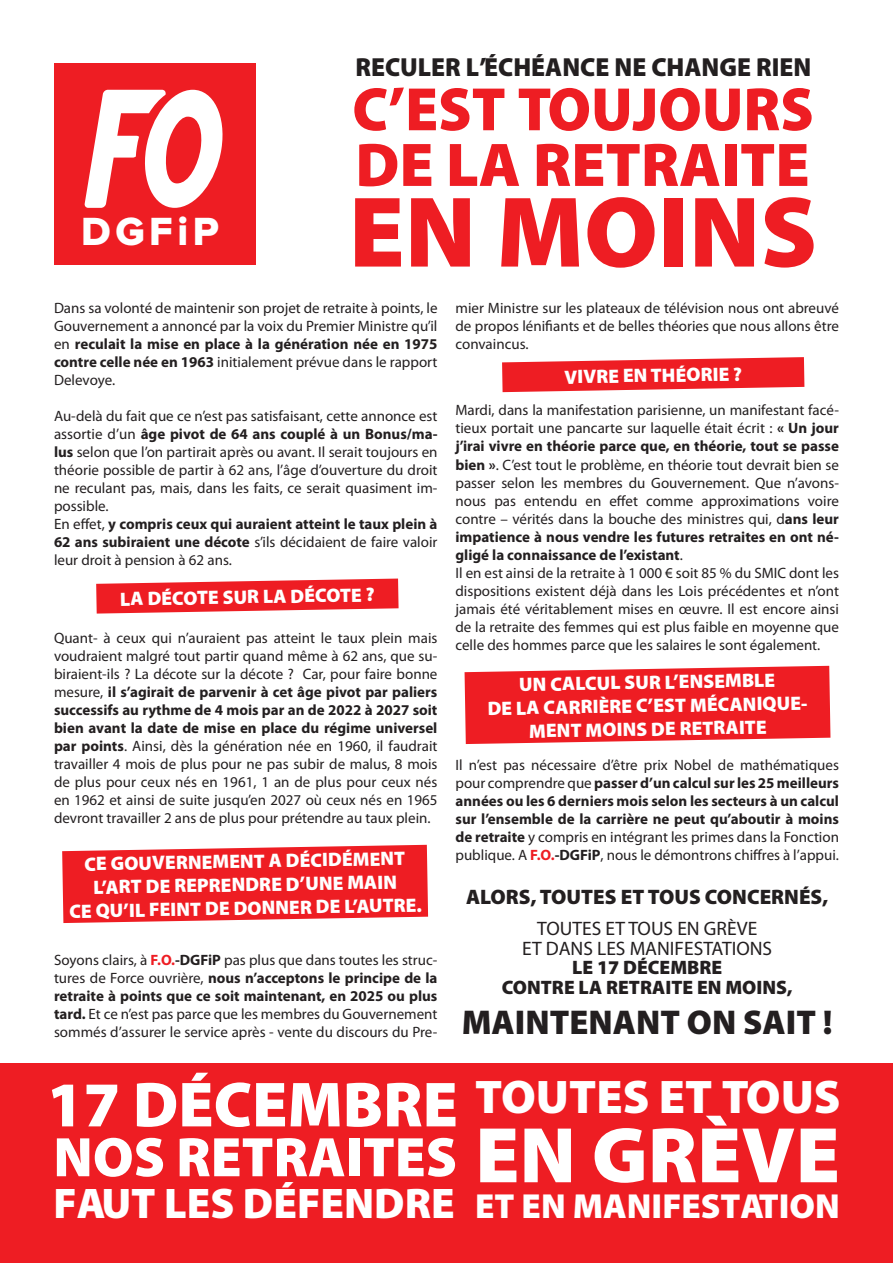
<style>
.page{position:relative;width:893px;height:1263px;background:#fff}
.page>*{position:absolute;margin:0;border:0;box-sizing:border-box;transform-origin:0 0}
.t1{font:900 101.4px "Myriad Pro";color:#ee1d23}
.t2{font:900 79.65px "Myriad Pro";color:#fff}
.t3{font:900 64.2px "Myriad Pro";color:#fff}
.t4{font:900 62.1px "Myriad Pro";color:#ee1d23}
.t5{font:900 61.8px "Myriad Pro";color:#ee1d23}
.t6{font:900 56.25px "Myriad Pro";color:#fff}
.t7{font:900 47.4px "Myriad Pro";color:#fff}
.t8{font:900 43.05px "Myriad Pro";color:#fff}
.t9{font:40.8px "Proxima Nova Extrabld";letter-spacing:.11em;color:#fff}
.t10{font:900 34.95px "Myriad Pro";color:#fff}
.t11{font:900 34.5px "Myriad Pro";color:#231f20}
.t12{font:900 26.25px "Myriad Pro";color:#231f20}
.t13{font:900 21px "Myriad Pro";color:#231f20}
.t14{font:900 19.5px/23.4px "Myriad Pro";color:#fff;text-align:center}
.t15{font:19.5px "Myriad Pro";color:#231f20}
.t16{font:900 19.5px "Myriad Pro";color:#231f20}
.t17{font:15px/18px "Myriad Pro";color:#231f20;text-align:justify}
.t18{font:700 15px/18px "Myriad Pro";color:#231f20;text-align:justify}
.s1{font-weight:700}
.s2{font-weight:400}
.s3{font-weight:700;color:#ee1d23}
</style>
<div class="page">
<div style="left:0;top:1063px;width:893px;height:200px;background:#ee1d23"></div>
<div style="left:54px;top:63px;width:201px;height:201px;background:#ee1d23"></div>
<svg style="left:84px;top:90px;width:139px;height:118px"></svg>
<svg style="left:96px;top:578px;width:303px;height:36px;background:#f04449"></svg>
<svg style="left:62px;top:845px;width:366px;height:78px;background:#ef2f34"></svg>
<svg style="left:502px;top:357px;width:302px;height:35px;background:#f03f44"></svg>
<svg style="left:465px;top:666px;width:365px;height:78px;background:#ef2e34"></svg>
<p class="t9" style="left:81px;top:212px;width:139px">DGFiP</p>
<h3 class="t12" style="left:355px;top:52px;width:457px">RECULER L’ÉCHÉANCE NE CHANGE RIEN</h3>
<h3 class="t5" style="left:352px;top:74px;width:463px">C’EST TOUJOURS</h3>
<h3 class="t4" style="left:355px;top:130px;width:456px">DE LA RETRAITE</h3>
<h1 class="t1" style="left:349px;top:175px;width:470px">EN MOINS</h1>
<p class="t17" style="left:54px;top:299px;width:385px">Dans sa volonté de maintenir son projet de retraite à points, le Gouvernement a annoncé par la voix du Premier Ministre qu’il en <span class="s1">reculait la mise en place à la génération née en 1975 contre celle née en 1963</span> initialement prévue dans le rapport Delevoye.</p>
<p class="t17" style="left:54px;top:407px;width:385px">Au-delà du fait que ce n’est pas satisfaisant, cette annonce est assortie d’un <span class="s1">âge pivot de 64 ans couplé à un Bonus/ma&shy;lus</span> selon que l’on partirait après ou avant. Il serait toujours en théorie possible de partir à 62 ans, l’âge d’ouverture du droit ne reculant pas, mais, dans les faits, ce serait quasiment im&shy;possible.</p>
<p class="t18" style="left:54px;top:515px;width:385px"><span class="s2">En effet,</span> y compris ceux qui auraient atteint le taux plein à 62 ans subiraient une décote <span class="s2">s’ils décidaient de faire valoir leur droit à pension à 62 ans.</span></p>
<p class="t14" style="left:120px;top:587px;width:256px;rotate:-1deg">LA DÉCOTE SUR LA DÉCOTE ?</p>
<p class="t17" style="left:54px;top:628px;width:385px">Quant- à ceux qui n’auraient pas atteint le taux plein mais voudraient malgré tout partir quand même à 62 ans, que su&shy;biraient-ils ? La décote sur la décote ? Car, pour faire bonne mesure, <span class="s1">il s’agirait de parvenir à cet âge pivot par paliers successifs au rythme de 4 mois par an de 2022 à 2027 soit bien avant la date de mise en place du régime universel par points</span>. Ainsi, dès la génération née en 1960, il faudrait travailler 4 mois de plus pour ne pas subir de malus, 8 mois de plus pour ceux nés en 1961, 1 an de plus pour ceux nés en 1962 et ainsi de suite jusqu’en 2027 où ceux nés en 1965 devront travailler 2 ans de plus pour prétendre au taux plein.</p>
<p class="t14" style="left:84px;top:852px;width:322px;rotate:-1deg">CE GOUVERNEMENT A DÉCIDÉMENT</p>
<p class="t14" style="left:93px;top:876px;width:305px;rotate:-1deg">L’ART DE REPRENDRE D’UNE MAIN</p>
<p class="t14" style="left:69px;top:900px;width:354px;rotate:-1deg">CE QU’IL FEINT DE DONNER DE L’AUTRE.</p>
<p class="t17" style="left:54px;top:951px;width:385px">Soyons clairs, à <span class="s3">F.O.</span><span class="s1">-DGFiP</span> pas plus que dans toutes les struc&shy;tures de Force ouvrière, <span class="s1">nous n’acceptons le principe de la retraite à points que ce soit maintenant, en 2025 ou plus tard.</span> Et ce n’est pas parce que les membres du Gouvernement sommés d’assurer le service après - vente du discours du Pre-</p>
<p class="t17" style="left:455px;top:299px;width:385px">mier Ministre sur les plateaux de télévision nous ont abreuvé de propos lénifiants et de belles théories que nous allons être convaincus.</p>
<p class="t14" style="left:564px;top:365px;width:179px;rotate:-1deg">VIVRE EN THÉORIE ?</p>
<p class="t17" style="left:455px;top:401px;width:385px">Mardi, dans la manifestation parisienne, un manifestant facé&shy;tieux portait une pancarte sur laquelle était écrit : <span class="s1">« Un jour j’irai vivre en théorie parce que, en théorie, tout se passe bien »</span>. C’est tout le problème, en théorie tout devrait bien se passer selon les membres du Gouvernement. Que n’avons&shy;nous pas entendu en effet comme approximations voire contre – vérités dans la bouche des ministres qui, d<span class="s1">ans leur impatience à nous vendre les futures retraites en ont né&shy;gligé la connaissance de l’existant</span>.</p>
<p class="t17" style="left:455px;top:563px;width:385px">Il en est ainsi de la retraite à 1 000 € soit 85 % du SMIC dont les dispositions existent déjà dans les Lois précédentes et n’ont jamais été véritablement mises en œuvre. Il est encore ainsi de la retraite des femmes qui est plus faible en moyenne que celle des hommes parce que les salaires le sont également.</p>
<p class="t14" style="left:519px;top:673px;width:258px;rotate:-1deg">UN CALCUL SUR L’ENSEMBLE</p>
<p class="t14" style="left:487px;top:697px;width:325px;rotate:-1deg">DE LA CARRIÈRE C’EST MÉCANIQUE-<br>MENT MOINS DE RETRAITE</p>
<p class="t17" style="left:455px;top:756px;width:385px">Il n’est pas nécessaire d’être prix Nobel de mathématiques pour comprendre que <span class="s1">passer d’un calcul sur les 25 meilleurs années ou les 6 derniers mois selon les secteurs à un calcul sur l’ensemble de la carrière ne peut qu’aboutir à moins de retraite</span> y compris en intégrant les primes dans la Fonction publique. A <span class="s3">F.O.</span><span class="s1">-DGFiP</span>, nous le démontrons chiffres à l’appui.</p>
<p class="t13" style="left:466px;top:885px;width:364px">ALORS, TOUTES ET TOUS CONCERNÉS,</p>
<p class="t15" style="left:537px;top:917px;width:222px">TOUTES ET TOUS EN GRÈVE</p>
<p class="t15" style="left:522px;top:936px;width:252px">ET DANS LES MANIFESTATIONS</p>
<p class="t16" style="left:572px;top:957px;width:152px">LE 17 DÉCEMBRE</p>
<p class="t16" style="left:502px;top:976px;width:292px">CONTRE LA RETRAITE EN MOINS,</p>
<p class="t11" style="left:462px;top:1003px;width:372px">MAINTENANT ON SAIT !</p>
<h3 class="t3" style="left:47px;top:1068px;width:412px">17 DÉCEMBRE</h3>
<h3 class="t6" style="left:53px;top:1125px;width:405px">NOS RETRAITES</h3>
<h3 class="t8" style="left:53px;top:1179px;width:403px">FAUT LES DÉFENDRE</h3>
<h3 class="t7" style="left:475px;top:1070px;width:367px">TOUTES ET TOUS</h3>
<h2 class="t2" style="left:475px;top:1110px;width:366px">EN GRÈVE</h2>
<h3 class="t10" style="left:475px;top:1186px;width:366px">ET EN MANIFESTATION</h3>
</div>
